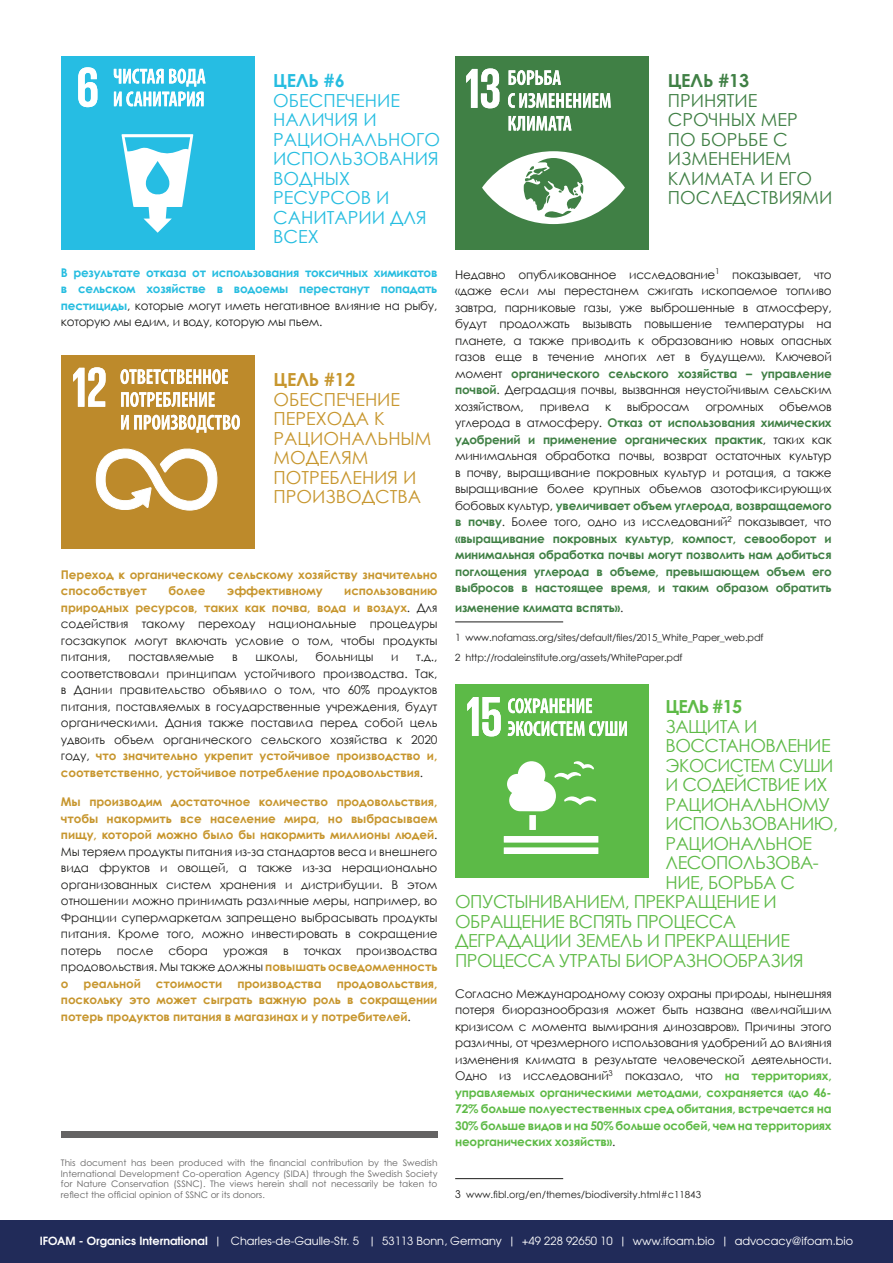
<style>
.page{position:relative;width:893px;height:1263px;background:#fff}
.page>*{position:absolute;margin:0;border:0;box-sizing:border-box;transform-origin:0 0}
.t1{font:18px "Century Gothic";letter-spacing:-.03em;color:#5eba47}
.t2{font:18px/19.5px "Century Gothic";color:#26bde0}
.t3{font:18px/19.5px "Century Gothic";color:#c7962e}
.t4{font:18px/19.5px "Century Gothic";color:#408045}
.t5{font:700 18px "Century Gothic";color:#408045}
.t6{font:700 18px "Century Gothic";color:#c7962e}
.t7{font:700 18px "Century Gothic";letter-spacing:-.04em;color:#5eba47}
.t8{font:700 18px "Century Gothic";color:#26bde0}
.t9{font:12px/16.5px "Century Gothic";letter-spacing:-.01em;color:#1d1d1b;text-align:justify}
.t10{font:700 12px/16.5px "Century Gothic";letter-spacing:-.02em;color:#408045;text-align:justify}
.t11{font:700 12px/16.5px "Century Gothic";letter-spacing:-.01em;color:#c7962e}
.t12{font:700 12px/16.5px "Century Gothic";letter-spacing:-.02em;color:#26bde0;text-align:justify}
.t13{font:11.25px "Te X Gyre Adventor";color:#fff}
.t14{font:9.75px/19.5px "Century Gothic";letter-spacing:-.02em;color:#1d1d1b}
.t15{font:9.75px "Century Gothic";color:#1d1d1b}
.t16{font:9px/10.8px "Century Gothic Std";color:#646363;text-align:justify}
.s1{font-weight:400;color:#1d1d1b}
.s2{font-weight:700;color:#408045}
.s3{font-family:"Te X Gyre Adventor"}
.s4{font-weight:700;color:#c7962e}
.s5{font-weight:700;color:#5eba47}
.s6{font-family:"Te X Gyre Adventor";font-size:10.5px}
.s7{font-weight:700}
</style>
<div class="page">
<div style="left:0;top:1220px;width:893px;height:43px;background:#212b59"></div>
<hr style="left:455px;top:622px;width:108px;height:1px;background:#1d1d1b">
<div style="left:61px;top:56px;width:193px;height:193px;background:#26bde3"></div>
<svg style="left:122px;top:134px;width:71px;height:99px"></svg>
<svg style="left:78px;top:67px;width:19px;height:40px"></svg>
<svg style="left:114px;top:69px;width:91px;height:37px"></svg>
<div style="left:61px;top:355px;width:193px;height:193px;background:#bd8a2b"></div>
<svg style="left:95px;top:448px;width:123px;height:63px"></svg>
<svg style="left:73px;top:367px;width:33px;height:40px"></svg>
<svg style="left:120px;top:369px;width:108px;height:15px"></svg>
<svg style="left:121px;top:392px;width:94px;height:15px"></svg>
<svg style="left:121px;top:415px;width:119px;height:18px"></svg>
<div style="left:455px;top:56px;width:194px;height:193px;background:#408045"></div>
<svg style="left:482px;top:151px;width:143px;height:73px"></svg>
<svg style="left:466px;top:68px;width:33px;height:40px"></svg>
<svg style="left:509px;top:70px;width:52px;height:15px"></svg>
<svg style="left:508px;top:93px;width:103px;height:15px"></svg>
<svg style="left:509px;top:116px;width:62px;height:15px"></svg>
<div style="left:455px;top:684px;width:194px;height:194px;background:#5cba47"></div>
<div style="left:529px;top:815px;width:7px;height:15px;background:#fff"></div>
<div style="left:504px;top:836px;width:94px;height:7px;background:#fff"></div>
<div style="left:504px;top:847px;width:94px;height:7px;background:#fff"></div>
<svg style="left:507px;top:761px;width:89px;height:50px"></svg>
<svg style="left:467px;top:697px;width:34px;height:39px"></svg>
<svg style="left:508px;top:698px;width:84px;height:15px"></svg>
<svg style="left:508px;top:721px;width:119px;height:15px"></svg>
<div style="left:61px;top:1131px;width:376px;height:6px;background:#646363"></div>
<hr style="left:455px;top:1178px;width:108px;height:1px;background:#1d1d1b">
<h1 class="t8" style="left:273px;top:67px;width:73px">ЦЕЛЬ #6</h1>
<h1 class="t2" style="left:273px;top:90px;width:168px">ОБЕСПЕЧЕНИЕ<br>НАЛИЧИЯ И<br>РАЦИОНАЛЬНОГО<br>ИСПОЛЬЗОВАНИЯ<br>ВОДНЫХ<br>РЕСУРСОВ И<br>САНИТАРИИ ДЛЯ<br>ВСЕХ</h1>
<h1 class="t5" style="left:668px;top:67px;width:83px">ЦЕЛЬ #13</h1>
<h1 class="t4" style="left:668px;top:90px;width:166px">ПРИНЯТИЕ<br>СРОЧНЫХ МЕР<br>ПО БОРЬБЕ С<br>ИЗМЕНЕНИЕМ<br>КЛИМАТА И ЕГО<br>ПОСЛЕДСТВИЯМИ</h1>
<p class="t12" style="left:61px;top:264px;width:378px">В результате отказа от использования токсичных химикатов в сельском хозяйстве в водоемы перестанут попадать пестициды<span class="s1">, которые могут иметь негативное влияние на рыбу, которую мы едим, и воду, которую мы пьем.</span></p>
<p class="t9" style="left:455px;top:266px;width:378px">Недавно опубликованное исследование<sup>1</sup> показывает, что «даже если мы перестанем сжигать ископаемое топливо завтра, парниковые газы, уже выброшенные в атмосферу, будут продолжать вызывать повышение температуры на планете, а также приводить к образованию новых опасных газов еще в течение многих лет в будущем». Ключевой момент <span class="s2">органического сельского хозяйства – управление почвой</span>. Деградация почвы, вызванная неустойчивым сельским хозяйством,</p>
<h1 class="t6" style="left:273px;top:366px;width:83px">ЦЕЛЬ #12</h1>
<h1 class="t3" style="left:273px;top:389px;width:159px">ОБЕСПЕЧЕНИЕ<br>ПЕРЕХОДА К<br>РАЦИОНАЛЬНЫМ<br>МОДЕЛЯМ<br>ПОТРЕБЛЕНИЯ И<br>ПРОИЗВОДСТВА</h1>
<p class="t10" style="left:455px;top:398px;width:378px;text-indent:324px"><span class="s1">объемов углерода в атмосферу.</span> Отказ от использования химических удобрений и применение органических практик<span class="s1">, таких как минимальная обработка почвы, возврат остаточных культур в почву, выращивание покровных культур и ротация, а также выращивание более крупных объемов азотофиксирующих бобовых культур,</span> увеличивает объем углерода, возвращаемого в почву<span class="s1">. Более того, одно из исследований</span><sup>2</sup> <span class="s1">показывает, что </span>«выращивание покровных культур, компост, севооборот и минимальная обработка почвы могут позволить нам добиться поглощения углерода в объеме, превышающем объем его выбросов в настоящее время, и таким образом обратить</p>
<p class="t10" style="left:455px;top:599px;width:170px">изменение климата вспять»<span class="s1">.</span></p>
<p class="t14" style="left:455px;top:628px;width:310px"><span class="s3">1</span> www.nofamass.org/sites/default/files/2015_White_Paper_web.pdf<br><span class="s3">2</span> http://rodaleinstitute.org/assets/WhitePaper.pdf</p>
<p class="t9" style="left:540px;top:398px;width:51px">привела</p>
<p class="t9" style="left:605px;top:398px;width:8px">к</p>
<p class="t9" style="left:627px;top:398px;width:64px">выбросам</p>
<p class="t9" style="left:705px;top:398px;width:60px">огромных</p>
<p class="t11" style="left:61px;top:566px;width:378px">Переход к органическому сельскому хозяйству значительно способствует</p>
<p class="t11" style="left:168px;top:582px;width:38px">более</p>
<p class="t11" style="left:227px;top:582px;width:97px">эффективному</p>
<p class="t9" style="left:61px;top:583px;width:378px;text-indent:283px"><span class="s4">использованию природных ресурсов, таких как почва, вода и воздух</span>. Для содействия такому переходу национальные процедуры госзакупок могут включать условие о том, чтобы продукты питания,</p>
<p class="t9" style="left:128px;top:649px;width:88px">поставляемые</p>
<p class="t9" style="left:232px;top:649px;width:7px">в</p>
<p class="t9" style="left:255px;top:649px;width:44px">школы,</p>
<p class="t9" style="left:316px;top:649px;width:59px">больницы</p>
<p class="t9" style="left:391px;top:649px;width:9px">и</p>
<p class="t9" style="left:61px;top:649px;width:378px;text-indent:355px">т.д., соответствовали принципам устойчивого производства. Так, в Дании правительство объявило о том, что 60% продуктов питания, поставляемых в государственные учреждения, будут органическими. Дания также поставила перед собой цель удвоить объем органического сельского хозяйства к 2020 году, <span class="s4">что значительно укрепит устойчивое производство и, соответственно, устойчивое потребление продовольствия</span>.</p>
<p class="t9" style="left:61px;top:793px;width:378px"><span class="s4">Мы производим достаточное количество продовольствия, чтобы накормить все население мира, но выбрасываем пищу, которой можно было бы накормить миллионы людей</span>.<br>Мы теряем продукты питания из-за стандартов веса и внешнего вида фруктов и овощей, а также из-за нерационально организованных систем хранения и дистрибуции. В этом отношении можно принимать различные меры, например, во Франции супермаркетам запрещено выбрасывать продукты питания. Кроме того, можно инвестировать в сокращение потерь</p>
<h1 class="t7" style="left:666px;top:693px;width:78px">ЦЕЛЬ #15</h1>
<h1 class="t1" style="left:666px;top:714px;width:93px">ЗАЩИТА И</h1>
<h1 class="t1" style="left:666px;top:733px;width:167px">ВОССТАНОВЛЕНИЕ</h1>
<h1 class="t1" style="left:666px;top:753px;width:169px">ЭКОСИСТЕМ СУШИ</h1>
<h1 class="t1" style="left:666px;top:772px;width:163px">И СОДЕЙСТВИЕ ИХ</h1>
<h1 class="t1" style="left:666px;top:792px;width:166px">РАЦИОНАЛЬНОМУ</h1>
<h1 class="t1" style="left:666px;top:811px;width:174px">ИСПОЛЬЗОВАНИЮ,</h1>
<h1 class="t1" style="left:666px;top:831px;width:148px">РАЦИОНАЛЬНОЕ</h1>
<h1 class="t1" style="left:666px;top:850px;width:155px">ЛЕСОПОЛЬЗОВА-</h1>
<h1 class="t1" style="left:666px;top:870px;width:131px">НИЕ, БОРЬБА С</h1>
<h1 class="t1" style="left:455px;top:889px;width:323px">ОПУСТЫНИВАНИЕМ, ПРЕКРАЩЕНИЕ И</h1>
<h1 class="t1" style="left:455px;top:909px;width:282px">ОБРАЩЕНИЕ ВСПЯТЬ ПРОЦЕССА</h1>
<h1 class="t1" style="left:455px;top:928px;width:336px">ДЕГРАДАЦИИ ЗЕМЕЛЬ И ПРЕКРАЩЕНИЕ</h1>
<h1 class="t1" style="left:455px;top:947px;width:350px">ПРОЦЕССА УТРАТЫ БИОРАЗНООБРАЗИЯ</h1>
<p class="t9" style="left:117px;top:942px;width:38px">после</p>
<p class="t9" style="left:169px;top:942px;width:41px">сбора</p>
<p class="t9" style="left:223px;top:942px;width:46px">урожая</p>
<p class="t9" style="left:283px;top:942px;width:7px">в</p>
<p class="t9" style="left:304px;top:942px;width:39px">точках</p>
<p class="t11" style="left:61px;top:941px;width:378px;text-align:justify;text-indent:295px"><span class="s1">производства продовольствия. Мы также должны</span> повышать осведомленность о реальной стоимости производства продовольствия, поскольку это может сыграть важную роль в сокращении потерь продуктов питания в магазинах и у потребителей<span class="s1">.</span></p>
<p class="t9" style="left:455px;top:985px;width:378px">Согласно Международному союзу охраны природы, нынешняя потеря биоразнообразия может быть названа «величайшим кризисом с момента вымирания динозавров». Причины этого различны, от чрезмерного использования удобрений до влияния изменения климата в результате человеческой деятельности.<br>Одно из исследований<sup>3</sup> показало, что <span class="s5">на территориях, управляемых органическими методами, сохраняется «до 46- 72% больше полуестественных сред обитания, встречается на 30% больше видов и на 50% больше особей, чем на территориях неорганических хозяйств»</span>.</p>
<p class="t16" style="left:61px;top:1157px;width:378px">This document has been produced with the financial contribution by the Swedish International Development Co-operation Agency (SIDA) through the Swedish Society for Nature Conservation (SSNC). The views herein shall not necessarily be taken to reflect the official opinion of SSNC or its donors.</p>
<p class="t15" style="left:455px;top:1188px;width:247px"><span class="s6">3</span> www.fibl.org/en/themes/biodiversity.html#c11843</p>
<p class="t13" style="left:40px;top:1232px;width:815px"><span class="s7">IFOAM - Organics International</span> | Charles-de-Gaulle-Str. 5 | 53113 Bonn, Germany | +49 228 92650 10 | www.ifoam.bio | advocacy@ifoam.bio</p>
</div>
